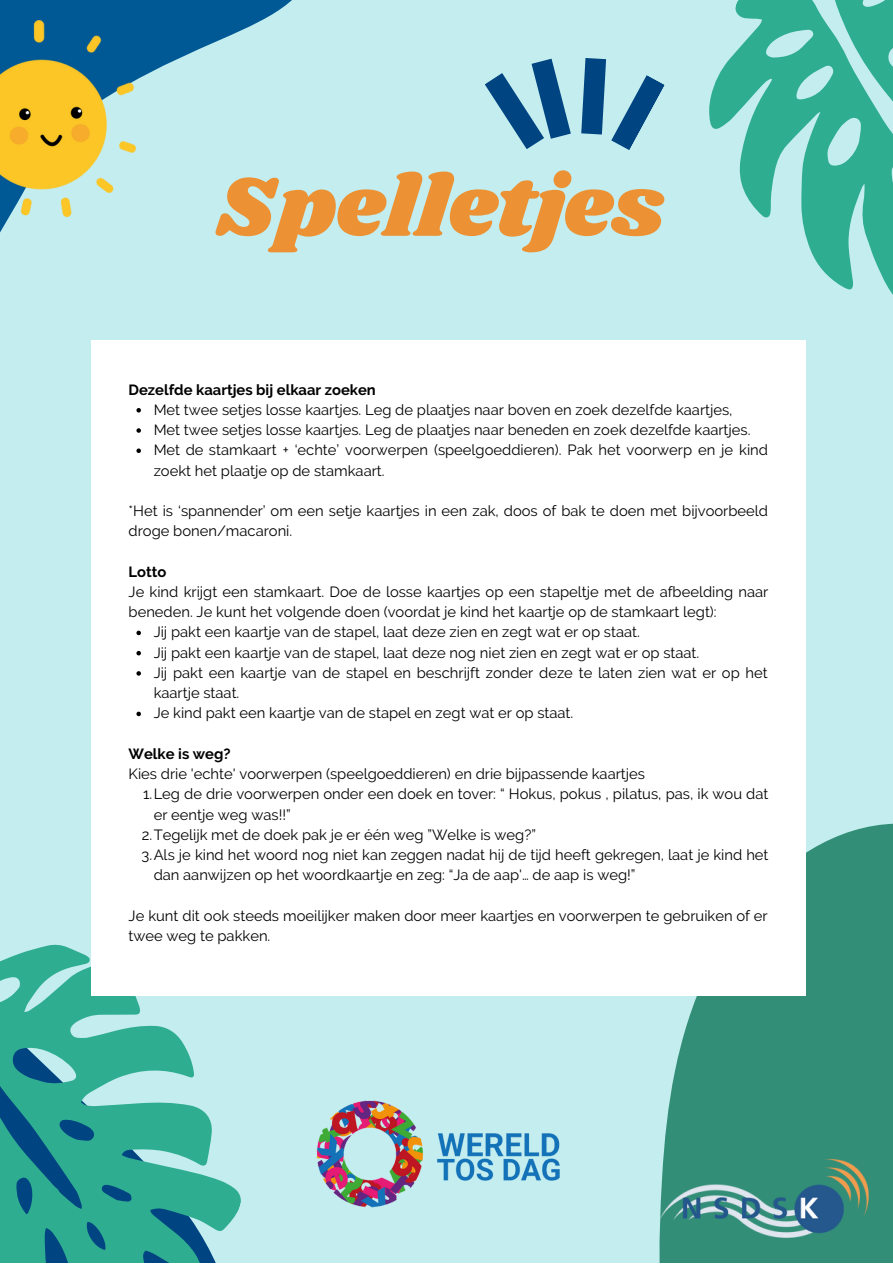
<style>
.page{position:relative;width:893px;height:1264px;background:#fff}
.page>*{position:absolute;margin:0;border:0;box-sizing:border-box;transform-origin:0 0}
.t1{font:86.85px "Shrikhand";color:#ec9234}
.t2{font:14.7px/20.2px "Raleway";color:#000}
.t3{font:700 14.7px "Raleway";color:#000}
</style>
<div class="page">
<div style="left:0;top:0;width:892px;height:1262px;background:#c3edef"></div>
<svg style="left:0;top:866px;width:241px;height:396px;fill:#2ead90"></svg>
<svg style="left:0;top:0;width:292px;height:360px"></svg>
<svg style="left:709px;top:0;width:183px;height:357px"></svg>
<svg style="left:659px;top:749px;width:233px;height:513px;fill:#338e77"></svg>
<div style="left:92px;top:340px;width:713px;height:656px;background:#fff"></div>
<svg style="left:136px;top:408px;width:5px;height:4px"></svg>
<svg style="left:136px;top:428px;width:5px;height:5px"></svg>
<svg style="left:136px;top:448px;width:5px;height:5px"></svg>
<svg style="left:136px;top:630px;width:5px;height:5px"></svg>
<svg style="left:136px;top:651px;width:5px;height:4px"></svg>
<svg style="left:136px;top:671px;width:5px;height:4px"></svg>
<svg style="left:136px;top:711px;width:5px;height:5px"></svg>
<svg style="left:485px;top:58px;width:179px;height:92px"></svg>
<img style="left:0;top:21px;width:136px;height:196px">
<img style="left:316px;top:1100px;width:244px;height:108px">
<img style="left:659px;top:1157px;width:211px;height:82px">
<h1 class="t1" style="left:216px;top:147px;width:449px">Spelletjes</h1>
<p class="t3" style="left:128px;top:381px;width:249px">Dezelfde kaartjes bij elkaar zoeken</p>
<p class="t2" style="left:154px;top:399px;width:615px">Met twee setjes losse kaartjes. Leg de plaatjes naar boven en zoek dezelfde kaartjes,<br>Met twee setjes losse kaartjes. Leg de plaatjes naar beneden en zoek dezelfde kaartjes.<br>Met de stamkaart + ‘echte’ voorwerpen (speelgoeddieren). Pak het voorwerp en je kind zoekt het plaatje op de stamkaart.</p>
<p class="t2" style="left:128px;top:500px;width:641px">*Het is ‘spannender’ om een setje kaartjes in een zak, doos of bak te doen met bijvoorbeeld droge bonen/macaroni.</p>
<p class="t3" style="left:128px;top:563px;width:39px">Lotto</p>
<p class="t2" style="left:128px;top:581px;width:641px">Je kind krijgt een stamkaart. Doe de losse kaartjes op een stapeltje met de afbeelding naar beneden. Je kunt het volgende doen (voordat je kind het kaartje op de stamkaart legt):</p>
<p class="t2" style="left:154px;top:622px;width:615px">Jij pakt een kaartje van de stapel, laat deze zien en zegt wat er op staat.<br>Jij pakt een kaartje van de stapel, laat deze nog niet zien en zegt wat er op staat.<br>Jij pakt een kaartje van de stapel en beschrijft zonder deze te laten zien wat er op het kaartje staat.<br>Je kind pakt een kaartje van de stapel en zegt wat er op staat.</p>
<p class="t3" style="left:128px;top:745px;width:104px">Welke is weg?</p>
<p class="t2" style="left:128px;top:763px;width:518px">Kies drie 'echte' voorwerpen (speelgoeddieren) en drie bijpassende kaartjes</p>
<p class="t2" style="left:143px;top:784px;width:626px">1.Leg de drie voorwerpen onder een doek en tover: “ Hokus, pokus , pilatus, pas, ik wou dat</p>
<p class="t2" style="left:154px;top:804px;width:138px">er eentje weg was!!”</p>
<p class="t2" style="left:142px;top:824px;width:395px">2.Tegelijk met de doek pak je er één weg ”Welke is weg?”</p>
<p class="t2" style="left:141px;top:844px;width:628px">3.Als je kind het woord nog niet kan zeggen nadat hij de tijd heeft gekregen, laat je kind het</p>
<p class="t2" style="left:154px;top:865px;width:483px">dan aanwijzen op het woordkaartje en zeg: “Ja de aap'… de aap is weg!”</p>
<p class="t2" style="left:128px;top:905px;width:640px">Je kunt dit ook steeds moeilijker maken door meer kaartjes en voorwerpen te gebruiken of er twee weg te pakken.</p>
</div>
